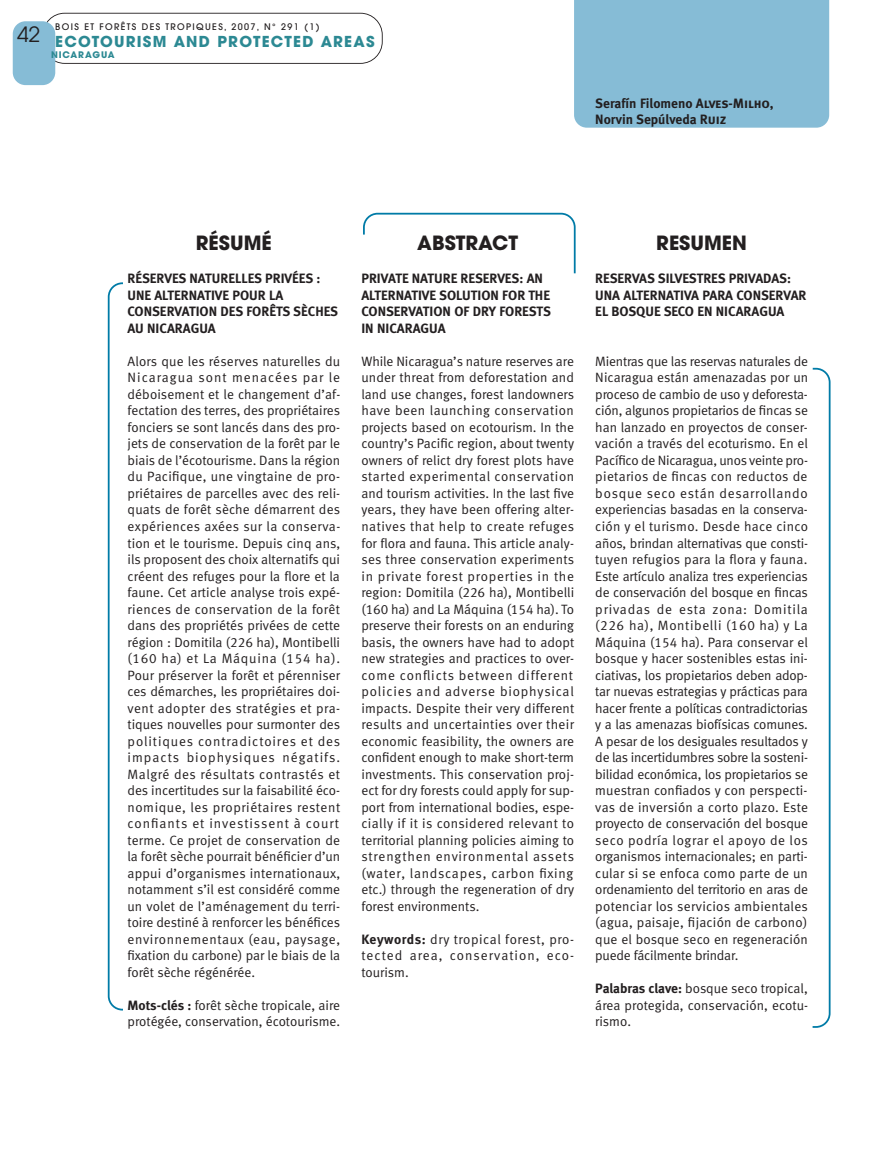
<style>
.page{position:relative;width:893px;height:1149px;background:#fff}
.page>*{position:absolute;margin:0;border:0;box-sizing:border-box;transform-origin:0 0}
.t1{font:21px "Avant Garde";color:#231f20}
.t2{font:700 19.5px "Avant Garde";color:#231f20}
.t3{font:700 15px "Avant Garde";letter-spacing:.08em;color:#2c8993}
.t4{font:13.5px/16.5px "Meta Normal LF";color:#231f20;text-align:justify}
.t5{font:13.5px/16.5px "Meta Bold LF";color:#231f20}
.t6{font:500 9px "Avant Garde";letter-spacing:.15em;color:#231f20}
.t7{font:700 9px "Avant Garde";letter-spacing:.1em;color:#2c8993}
.s1{font-family:"Meta Bold LF Caps"}
.s2{font-family:"Meta Bold LF"}
</style>
<div class="page">
<svg style="left:108px;top:282px;width:15px;height:728px"></svg>
<svg style="left:813px;top:368px;width:17px;height:659px"></svg>
<svg style="left:363px;top:213px;width:213px;height:60px"></svg>
<svg style="left:46px;top:13px;width:337px;height:51px"></svg>
<div style="left:340px;top:234px;width:226px;height:893px;background:#fff"></div>
<div style="left:13px;top:21px;width:42px;height:64px;background:#86bcd6;border-radius:13px"></div>
<div style="left:574px;top:0;width:255px;height:128px;background:#86bcd6"></div>
<h1 class="t1" style="left:17px;top:26px;width:25px">42</h1>
<p class="t6" style="left:55px;top:23px;width:266px">BOIS ET FORÊTS DES TROPIQUES, 2007, N° 291 (1)</p>
<p class="t3" style="left:55px;top:36px;width:321px">ECOTOURISM AND PROTECTED AREAS</p>
<p class="t7" style="left:51px;top:51px;width:65px">NICARAGUA</p>
<p class="t5" style="left:595px;top:96px;width:180px">Serafín Filomeno <span class="s1">Alves-Milho,<br></span>Norvin Sepúlveda <span class="s1">Ruiz</span></p>
<h2 class="t2" style="left:196px;top:236px;width:77px">RÉSUMÉ</h2>
<p class="t5" style="left:128px;top:271px;width:212px">RÉSERVES NATURELLES PRIVÉES :<br>UNE ALTERNATIVE POUR LA<br>CONSERVATION DES FORÊTS SÈCHES<br>AU NICARAGUA</p>
<p class="t4" style="left:128px;top:354px;width:214px">Alors que les réserves naturelles du Nicaragua sont menacées par le déboisement et le changement d’af&shy;fectation des terres, des propriétaires fonciers se sont lancés dans des pro&shy;jets de conservation de la forêt par le biais de l’écotourisme. Dans la région du Pacifique, une vingtaine de pro&shy;priétaires de parcelles avec des reli&shy;quats de forêt sèche démarrent des expériences axées sur la conserva&shy;tion et le tourisme. Depuis cinq ans, ils proposent des choix alternatifs qui créent des refuges pour la flore et la faune. Cet article analyse trois expé&shy;riences de conservation de la forêt dans des propriétés privées de cette région : Domitila (226 ha), Montibelli (160 ha) et La Máquina (154 ha).<br>Pour préserver la forêt et pérenniser ces démarches, les propriétaires doi&shy;vent adopter des stratégies et pra&shy;tiques nouvelles pour surmonter des politiques contradictoires et des impacts biophysiques négatifs.<br>Malgré des résultats contrastés et des incertitudes sur la faisabilité éco&shy;nomique, les propriétaires restent confiants et investissent à court terme. Ce projet de conservation de la forêt sèche pourrait bénéficier d’un appui d’organismes internationaux, notamment s’il est considéré comme un volet de l’aménagement du terri&shy;toire destiné à renforcer les bénéfices environnementaux (eau, paysage, fixation du carbone) par le biais de la forêt sèche régénérée.</p>
<p class="t4" style="left:128px;top:997px;width:214px"><span class="s2">Mots-clés :</span> forêt sèche tropicale, aire protégée, conservation, écotourisme.</p>
<h2 class="t2" style="left:417px;top:236px;width:102px">ABSTRACT</h2>
<p class="t5" style="left:361px;top:271px;width:191px">PRIVATE NATURE RESERVES: AN<br>ALTERNATIVE SOLUTION FOR THE<br>CONSERVATION OF DRY FORESTS<br>IN NICARAGUA</p>
<p class="t4" style="left:361px;top:354px;width:214px">While Nicaragua’s nature reserves are under threat from deforestation and land use changes, forest landowners have been launching conservation projects based on ecotourism. In the country’s Pacific region, about twenty owners of relict dry forest plots have started experimental conservation and tourism activities. In the last five years, they have been offering alter&shy;natives that help to create refuges for flora and fauna. This article analy&shy;ses three conservation experiments in private forest properties in the region: Domitila (226 ha), Montibelli (160 ha) and La Máquina (154 ha). To preserve their forests on an enduring basis, the owners have had to adopt new strategies and practices to over&shy;come conflicts between different policies and adverse biophysical impacts. Despite their very different results and uncertainties over their economic feasibility, the owners are confident enough to make short-term investments. This conservation proj&shy;ect for dry forests could apply for sup&shy;port from international bodies, espe&shy;cially if it is considered relevant to territorial planning policies aiming to strengthen environmental assets (water, landscapes, carbon fixing etc.) through the regeneration of dry forest environments.</p>
<p class="t4" style="left:361px;top:931px;width:214px"><span class="s2">Keywords:</span> dry tropical forest, pro&shy;tected area, conservation, eco&shy;tourism.</p>
<h2 class="t2" style="left:656px;top:236px;width:92px">RESUMEN</h2>
<p class="t5" style="left:595px;top:271px;width:213px">RESERVAS SILVESTRES PRIVADAS:<br>UNA ALTERNATIVA PARA CONSERVAR<br>EL BOSQUE SECO EN NICARAGUA</p>
<p class="t4" style="left:595px;top:354px;width:214px">Mientras que las reservas naturales de Nicaragua están amenazadas por un proceso de cambio de uso y deforesta&shy;ción, algunos propietarios de fincas se han lanzado en proyectos de conser&shy;vación a través del ecoturismo. En el Pacífico de Nicaragua, unos veinte pro&shy;pietarios de fincas con reductos de bosque seco están desarrollando experiencias basadas en la conserva&shy;ción y el turismo. Desde hace cinco años, brindan alternativas que consti&shy;tuyen refugios para la flora y fauna.<br>Este artículo analiza tres experiencias de conservación del bosque en fincas privadas de esta zona: Domitila (226 ha), Montibelli (160 ha) y La Máquina (154 ha). Para conservar el bosque y hacer sostenibles estas ini&shy;ciativas, los propietarios deben adop&shy;tar nuevas estrategias y prácticas para hacer frente a políticas contradictorias y a las amenazas biofísicas comunes.<br>A pesar de los desiguales resultados y de las incertidumbres sobre la sosteni&shy;bilidad económica, los propietarios se muestran confiados y con perspecti&shy;vas de inversión a corto plazo. Este proyecto de conservación del bosque seco podría lograr el apoyo de los organismos internacionales; en parti&shy;cular si se enfoca como parte de un ordenamiento del territorio en aras de potenciar los servicios ambientales (agua, paisaje, fijación de carbono) que el bosque seco en regeneración puede fácilmente brindar.</p>
<p class="t4" style="left:595px;top:981px;width:214px"><span class="s2">Palabras clave:</span> bosque seco tropical, área protegida, conservación, ecotu&shy;rismo.</p>
</div>
